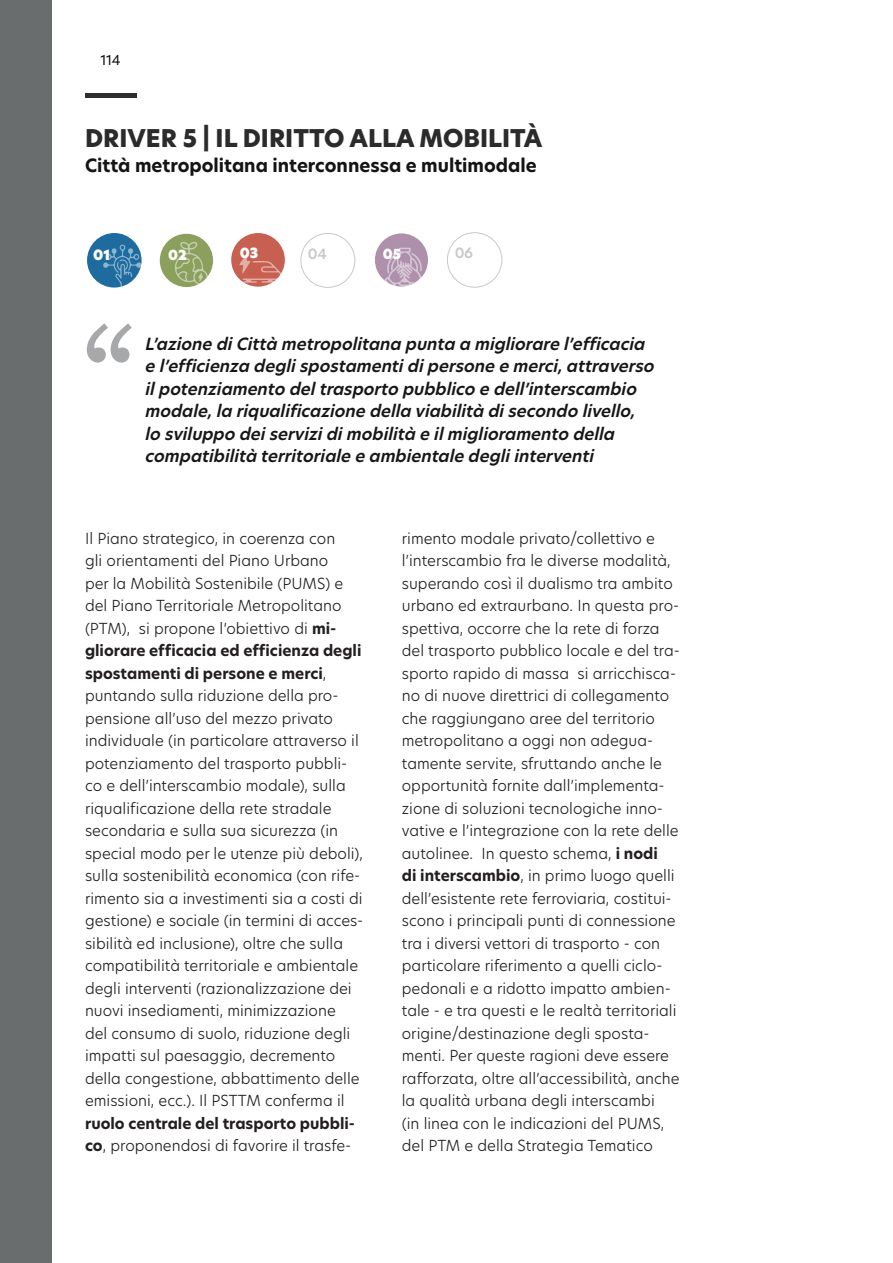
<style>
.page{position:relative;width:893px;height:1263px;background:#fff}
.page>*{position:absolute;margin:0;border:0;box-sizing:border-box;transform-origin:0 0}
.t1{font:136.35px "Bookman Old Style";color:#202427}
.titolo_paragrafo{font:800 24px "New Hero";color:#2b2b2b}
.titolo_paragrafo-2{font:700 18px "New Hero";color:#141414}
.Stile_di_paragrafo_1{font:italic 600 16.5px/22.5px "New Hero";color:#171717}
.t2{font:300 15px/22.5px "New Hero";color:#231f20}
.t3{font:600 13.95px "New Hero";color:#8f9194}
.t4{font:13.95px "New Hero Super";color:#fff}
.t5{font:13.8px "New Hero Super";color:#fff}
.t6{font:13.65px "New Hero Super";color:#fff}
.t7{font:13.5px "New Hero";color:#0d0d0d}
.s1{font-weight:700}
</style>
<div class="page">
<div style="left:85px;top:93px;width:51px;height:5px;background:#2e2e2e"></div>
<div style="left:301px;top:233px;width:54px;height:55px;border:1px solid #8f9194;border-radius:50%"></div>
<div style="left:447px;top:232px;width:55px;height:55px;border:1px solid #8f9194;border-radius:50%"></div>
<div style="left:160px;top:234px;width:53px;height:53px;background:#8aa05c;border-radius:50%"></div>
<svg style="left:175px;top:242px;width:33px;height:43px"></svg>
<div style="left:231px;top:233px;width:54px;height:54px;background:#c86051;border-radius:50%"></div>
<svg style="left:239px;top:254px;width:43px;height:29px"></svg>
<div style="left:375px;top:233px;width:53px;height:54px;background:#af90ac;border-radius:50%"></div>
<svg style="left:384px;top:248px;width:41px;height:39px"></svg>
<div style="left:87px;top:233px;width:55px;height:55px;background:#1e6c9f;border-radius:50%"></div>
<svg style="left:103px;top:245px;width:38px;height:42px"></svg>
<div style="left:0;top:0;width:51px;height:1263px;background:#696d6e"></div>
<p class="t7" style="left:100px;top:51px;width:22px">114</p>
<p class="titolo_paragrafo" style="left:85px;top:122px;width:459px">DRIVER 5 | IL DIRITTO ALLA MOBILITÀ</p>
<p class="titolo_paragrafo-2" style="left:85px;top:153px;width:453px">Città metropolitana interconnessa e multimodale</p>
<p class="t4" style="left:93px;top:245px;width:19px">01</p>
<p class="t6" style="left:168px;top:245px;width:20px">02</p>
<p class="t5" style="left:240px;top:244px;width:20px">03</p>
<p class="t3" style="left:308px;top:245px;width:21px">04</p>
<p class="t6" style="left:383px;top:244px;width:20px">05</p>
<p class="t3" style="left:454px;top:243px;width:20px">06</p>
<h1 class="t1" style="left:82px;top:286px;width:56px">“</h1>
<p class="Stile_di_paragrafo_1" style="left:145px;top:332px;width:515px">L’azione diCittà metropolitana punta a migliorare l’efficacia e l’efficienza deglispostamentidipersone e merci,attraverso ilpotenziamento deltrasporto pubblico e dell’interscambio modale,la riqualificazione della viabilità disecondo livello, lo sviluppo deiservizidimobilità e ilmiglioramento della compatibilità territoriale e ambientale degliinterventi</p>
<p class="t2" style="left:85px;top:526px;width:280px">Il Piano strategico, in coerenza con<br>gli orientamenti del Piano Urbano<br>per la Mobilità Sostenibile (PUMS) e del Piano Territoriale Metropolitano (PTM), si propone l’obiettivo di <span class="s1">mi&shy;gliorare efficacia ed efficienza degli spostamenti di persone e merci</span>, puntando sulla riduzione della pro&shy;pensione all’uso del mezzo privato individuale (in particolare attraverso il potenziamento del trasporto pubbli&shy;co e dell’interscambio modale), sulla riqualificazione della rete stradale secondaria e sulla sua sicurezza (in special modo per le utenze più deboli), sulla sostenibilità economica (con rife&shy;rimento sia a investimenti sia a costi di gestione) e sociale (in termini di acces&shy;sibilità ed inclusione), oltre che sulla compatibilità territoriale e ambientale degli interventi (razionalizzazione dei nuovi insediamenti, minimizzazione<br>del consumo di suolo, riduzione degli impatti sul paesaggio, decremento della congestione, abbattimento delle emissioni, ecc.). Il PSTTM conferma il <span class="s1">ruolo centrale del trasporto pubbli&shy;co</span>, proponendosi di favorire il trasfe-</p>
<p class="t2" style="left:402px;top:526px;width:279px">rimento modale privato/collettivo e l’interscambio fra le diverse modalità, superando così il dualismo tra ambito urbano ed extraurbano. In questa pro&shy;spettiva, occorre che la rete di forza del trasporto pubblico locale e del tra&shy;sporto rapido di massa si arricchisca&shy;no di nuove direttrici di collegamento che raggiungano aree del territorio metropolitano a oggi non adegua&shy;tamente servite, sfruttando anche le opportunità fornite dall’implementa&shy;zione di soluzioni tecnologiche inno&shy;vative e l’integrazione con la rete delle autolinee. In questo schema, <span class="s1">i nodi<br>di interscambio</span>, in primo luogo quelli dell’esistente rete ferroviaria, costitui&shy;scono i principali punti di connessione tra i diversi vettori di trasporto - con particolare riferimento a quelli ciclo&shy;pedonali e a ridotto impatto ambien&shy;tale - e tra questi e le realtà territoriali origine/destinazione degli sposta&shy;menti. Per queste ragioni deve essere rafforzata, oltre all’accessibilità, anche la qualità urbana degli interscambi<br>(in linea con le indicazioni del PUMS, del PTM e della Strategia Tematico</p>
</div>
